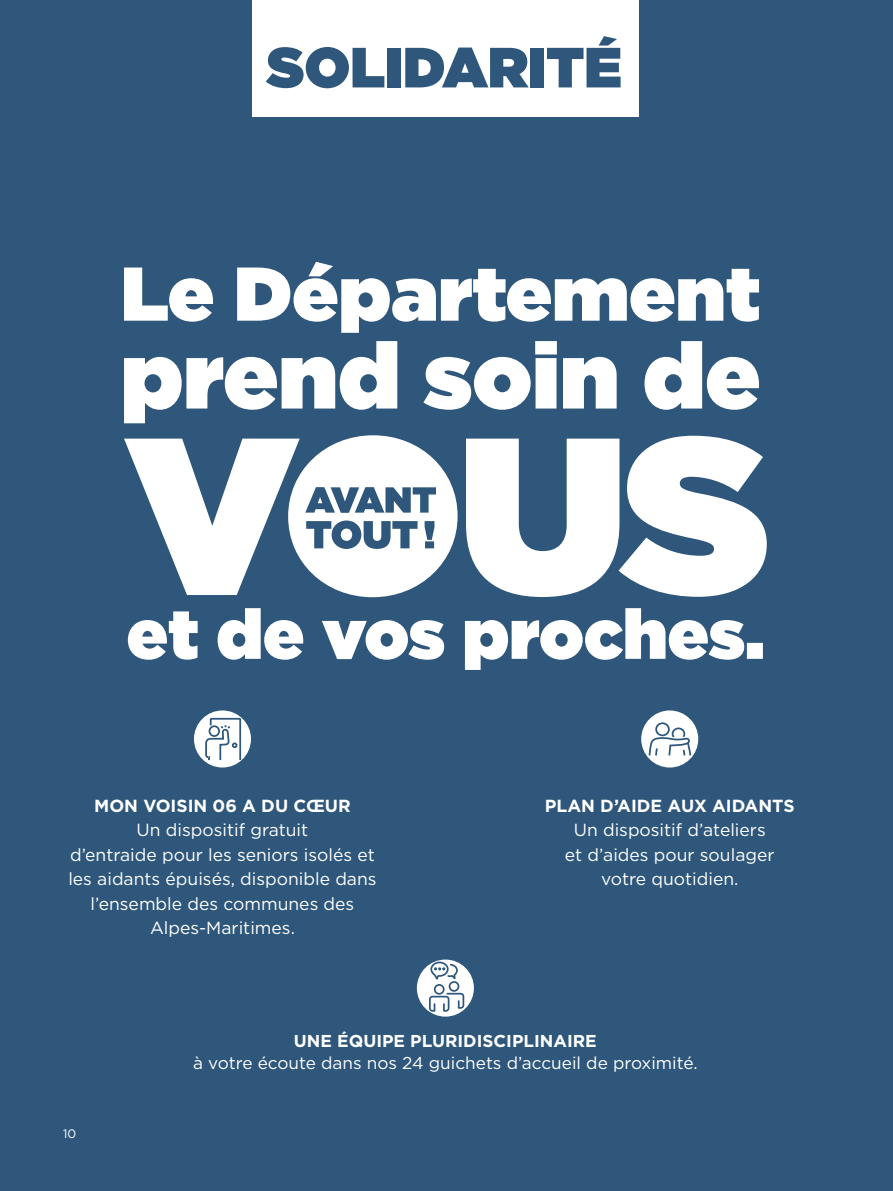
<style>
.page{position:relative;width:893px;height:1191px;background:#2e577b}
.page>*{position:absolute;margin:0;border:0;box-sizing:border-box;transform-origin:0 0}
.t1{font:900 56.52px "Gotham";color:#2e577b}
.t2{font:17.5px/24.5px "Gotham";color:#fff;text-align:center}
.t3{font:700 17.5px "Gotham";color:#fff}
.t4{font:17.15px "Gotham";color:#fff}
.t5{font:700 17.15px "Gotham";color:#fff}
.t6{font:12.25px "Gotham";color:#fff}
</style>
<div class="page">
<div style="left:194px;top:710px;width:57px;height:57px;background:#fff;border-radius:50%"></div>
<div style="left:641px;top:710px;width:57px;height:57px;background:#fff;border-radius:50%"></div>
<svg style="left:124px;top:262px;width:635px;height:71px"></svg>
<svg style="left:124px;top:341px;width:635px;height:82px"></svg>
<svg style="left:124px;top:435px;width:643px;height:162px;fill:#fff"></svg>
<svg style="left:306px;top:520px;width:128px;height:29px"></svg>
<svg style="left:305px;top:487px;width:131px;height:26px"></svg>
<svg style="left:128px;top:608px;width:635px;height:154px"></svg>
<div style="left:417px;top:959px;width:57px;height:57px;background:#fff;border-radius:50%"></div>
<svg style="left:429px;top:961px;width:35px;height:50px"></svg>
<div style="left:252px;top:0;width:387px;height:117px;background:#fff"></div>
<p class="t1" style="left:267px;top:27px;width:357px">SOLIDARITÉ</p>
<p class="t3" style="left:94px;top:794px;width:258px">MON VOISIN 06 A DU CŒUR</p>
<p class="t2" style="left:137px;top:817px;width:173px">Un dispositif gratuit</p>
<p class="t2" style="left:70px;top:841px;width:306px">d’entraide pour les seniors isolés et</p>
<p class="t2" style="left:68px;top:866px;width:310px">les aidants épuisés, disponible dans l’ensemble des communes des<br>Alpes-Maritimes.</p>
<p class="t3" style="left:545px;top:794px;width:251px">PLAN D’AIDE AUX AIDANTS</p>
<p class="t2" style="left:574px;top:817px;width:193px">Un dispositif d’ateliers</p>
<p class="t2" style="left:565px;top:842px;width:211px">et d’aides pour soulager</p>
<p class="t2" style="left:601px;top:866px;width:139px">votre quotidien.</p>
<p class="t6" style="left:63px;top:1125px;width:15px">10</p>
<p class="t5" style="left:294px;top:1029px;width:304px">UNE ÉQUIPE PLURIDISCIPLINAIRE</p>
<p class="t4" style="left:193px;top:1051px;width:506px">à votre écoute dans nos 24 guichets d’accueil de proximité.</p>
</div>
